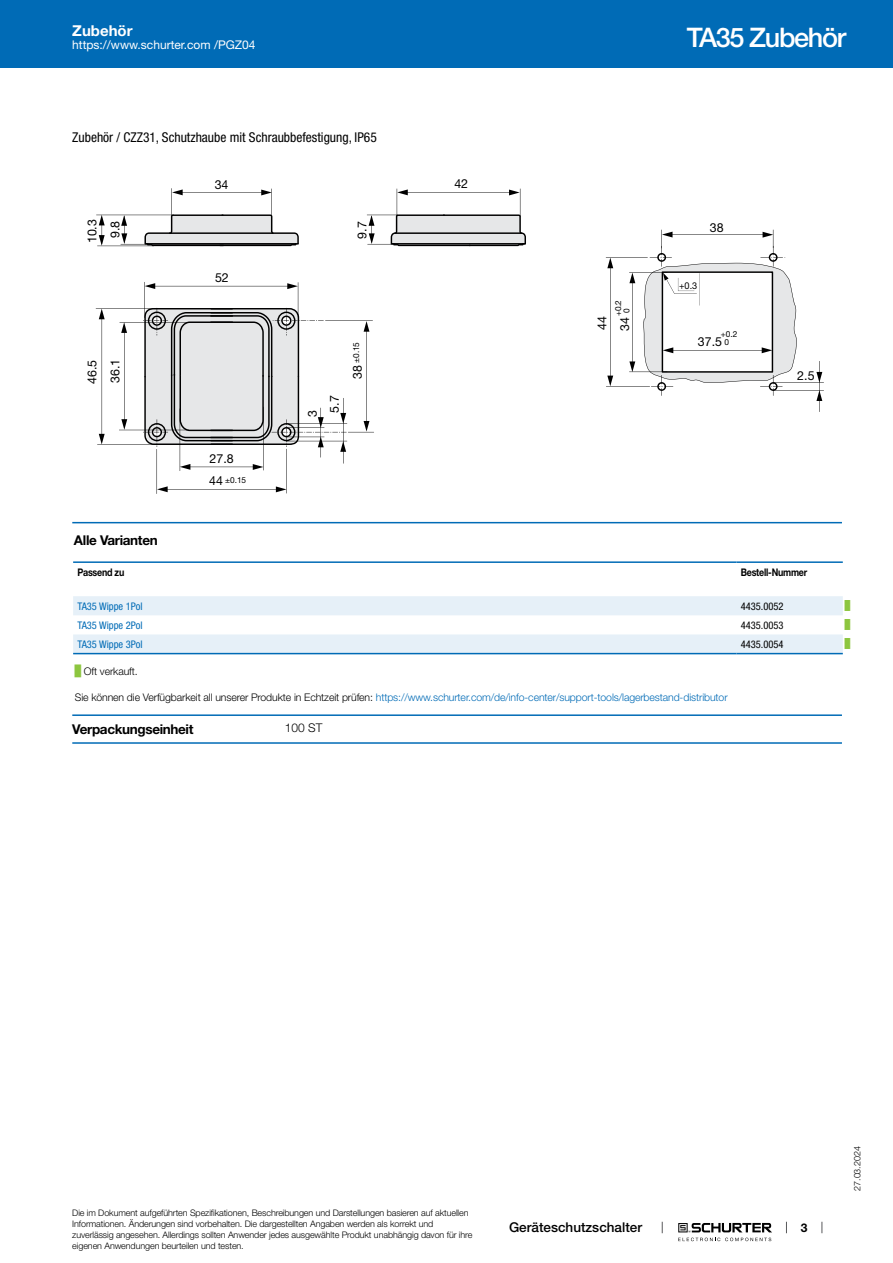
<style>
.page{position:relative;width:893px;height:1263px;background:#fff}
.page>*{position:absolute;margin:0;border:0;box-sizing:border-box;transform-origin:0 0}
.t1{font:500 27px "Helvetica Neue LT";letter-spacing:-.05em;color:#fff}
.t2{font:700 15px "Helvetica Neue LT";color:#fff}
.t3{font:condensed 13.5px "Helvetica Neue LT";color:#000}
.t4{font:700 13.5px "Helvetica Neue LT";letter-spacing:-.025em;color:#000}
.t5{font:500 13.5px "Helvetica Neue LT";color:#000}
.t6{font:12.45px/23.1px "Helvetica Neue";color:#000}
.t7{font:12px "Helvetica Neue LT";color:#fff}
.t8{font:300 12px "Helvetica Neue LT";color:#000}
.t9{font:700 12px "Helvetica Neue LT";color:#000}
.t10{font:300 10.5px "Helvetica Neue LT";letter-spacing:-.01em;color:#006bb6}
.t11{font:condensed 10.5px "Helvetica Neue LT";color:#006bb6}
.t12{font:condensed 10.5px "Helvetica Neue LT";color:#000}
.t13{font:700 10.5px "Helvetica Neue LT";letter-spacing:-.025em;color:#000;scale:.85 1}
.t14{font:300 10.5px "Helvetica Neue LT";letter-spacing:-.01em;color:#000}
.t15{font:9.45px "Helvetica Neue LT";color:#000}
.t16{font:300 9px/10.8px "Helvetica Neue LT";letter-spacing:-.01em;color:#000}
.t17{font:9px "Arial Unicode MS";color:#8dc63f}
.t18{font:8.25px/8.2px "Helvetica Neue";color:#000;text-align:center}
.s1{font-size:12.45px}
.s2{font-family:"Arial Unicode MS";font-weight:400;color:#8dc63f}
.s3{color:#000}
</style>
<div class="page">
<svg style="left:678px;top:1223px;width:94px;height:18px"></svg>
<div style="left:0;top:0;width:893px;height:68px;background:#006bb6"></div>
<svg style="left:96px;top:188px;width:203px;height:59px"></svg>
<svg style="left:367px;top:189px;width:159px;height:57px"></svg>
<svg style="left:96px;top:282px;width:278px;height:212px"></svg>
<svg style="left:606px;top:230px;width:218px;height:182px"></svg>
<hr style="left:72px;top:522px;width:770px;height:1px;background:#006bb6">
<svg style="left:73px;top:654px;width:770px;height:1px"></svg>
<svg style="left:73px;top:596px;width:770px;height:57px"></svg>
<hr style="left:73px;top:561px;width:663px;height:2px;background:#006bb6">
<hr style="left:736px;top:561px;width:107px;height:2px;background:#006bb6">
<hr style="left:73px;top:653px;width:663px;height:1px;background:#006bb6">
<hr style="left:736px;top:653px;width:107px;height:1px;background:#006bb6">
<hr style="left:72px;top:714px;width:770px;height:2px;background:#006bb6">
<hr style="left:72px;top:742px;width:770px;height:2px;background:#006bb6">
<h2 class="t2" style="left:72px;top:21px;width:62px">Zubehör</h2>
<h3 class="t7" style="left:72px;top:38px;width:185px">https://www.schurter.com /PGZ04</h3>
<h3 class="t3" style="left:72px;top:130px;width:306px">Zubehör / CZZ31, Schutzhaube mit Schraubbefestigung, IP65</h3>
<h3 class="t6" style="left:215px;top:173px;width:15px">34</h3>
<h3 class="t6" style="left:80px;top:243px;width:26px;text-align:center;rotate:-90deg">10.3<br>9.8</h3>
<h3 class="t6" style="left:215px;top:266px;width:15px">52</h3>
<h3 class="t6" style="left:350px;top:239px;width:19px;rotate:-90deg">9.7</h3>
<h3 class="t6" style="left:80px;top:384px;width:27px;rotate:-90deg">46.5<br>36.1</h3>
<h3 class="t6" style="left:209px;top:447px;width:26px;line-height:22.4px">27.8<br>44</h3>
<p class="t18" style="left:225px;top:476px;width:23px">±0.15</p>
<h3 class="t6" style="left:301px;top:413px;width:19px;line-height:22px;text-indent:-4px;rotate:-90deg">3<br>5.7</h3>
<p class="t18" style="left:352px;top:379px;width:38px;rotate:-90deg"><span class="s1">38</span> ±0.15</p>
<h3 class="t6" style="left:454px;top:172px;width:15px">42</h3>
<h1 class="t1" style="left:687px;top:21px;width:161px">TA35 Zubehör</h1>
<h3 class="t6" style="left:590px;top:330px;width:15px;rotate:-90deg">44</h3>
<p class="t18" style="left:614px;top:316px;width:18px;rotate:-90deg">+0.2<br>0</p>
<h3 class="t6" style="left:613px;top:331px;width:15px;rotate:-90deg">34</h3>
<h3 class="t6" style="left:710px;top:216px;width:15px">38</h3>
<p class="t15" style="left:679px;top:280px;width:20px">+0.3</p>
<h3 class="t6" style="left:698px;top:330px;width:26px">37.5</h3>
<p class="t18" style="left:721px;top:330px;width:18px">+0.2<br>0</p>
<h3 class="t6" style="left:797px;top:363px;width:19px">2.5</h3>
<h3 class="t4" style="left:74px;top:532px;width:85px">Alle Varianten</h3>
<p class="t13" style="left:77px;top:565px;width:57px">Passend zu</p>
<p class="t13" style="left:741px;top:565px;width:80px">Bestell-Nummer</p>
<p class="t11" style="left:77px;top:600px;width:67px">TA35 Wippe 1Pol</p>
<p class="t12" style="left:741px;top:600px;width:44px">4435.0052</p>
<p class="t17" style="left:845px;top:599px;width:7px">█</p>
<p class="t11" style="left:77px;top:619px;width:67px">TA35 Wippe 2Pol</p>
<p class="t12" style="left:741px;top:619px;width:44px">4435.0053</p>
<p class="t17" style="left:845px;top:618px;width:7px">█</p>
<p class="t11" style="left:77px;top:638px;width:67px">TA35 Wippe 3Pol</p>
<p class="t12" style="left:741px;top:638px;width:44px">4435.0054</p>
<p class="t17" style="left:845px;top:637px;width:7px">█</p>
<p class="t14" style="left:75px;top:664px;width:64px"><span class="s2">█</span> Oft verkauft.</p>
<p class="t10" style="left:75px;top:691px;width:654px"><span class="s3">Sie können die Verfügbarkeit all unserer Produkte in Echtzeit prüfen:</span> https://www.schurter.com/de/info-center/support-tools/lagerbestand-distributor</p>
<h3 class="t4" style="left:72px;top:720px;width:123px">Verpackungseinheit</h3>
<h3 class="t8" style="left:285px;top:721px;width:39px">100 ST</h3>
<p class="t16" style="left:72px;top:1207px;width:402px">Die im Dokument aufgeführten Spezifikationen, Beschreibungen und Darstellungen basieren auf aktuellen Informationen. Änderungen sind vorbehalten. Die dargestellten Angaben werden als korrekt und zuverlässig angesehen. Allerdings sollten Anwender jedes ausgewählte Produkt unabhängig davon für ihre eigenen Anwendungen beurteilen und testen.</p>
<h3 class="t5" style="left:509px;top:1219px;width:135px">Geräteschutzschalter</h3>
<h3 class="t9" style="left:801px;top:1220px;width:8px">3</h3>
<p class="t16" style="left:852px;top:1191px;width:46px;rotate:-90deg">27.03.2024</p>
</div>
